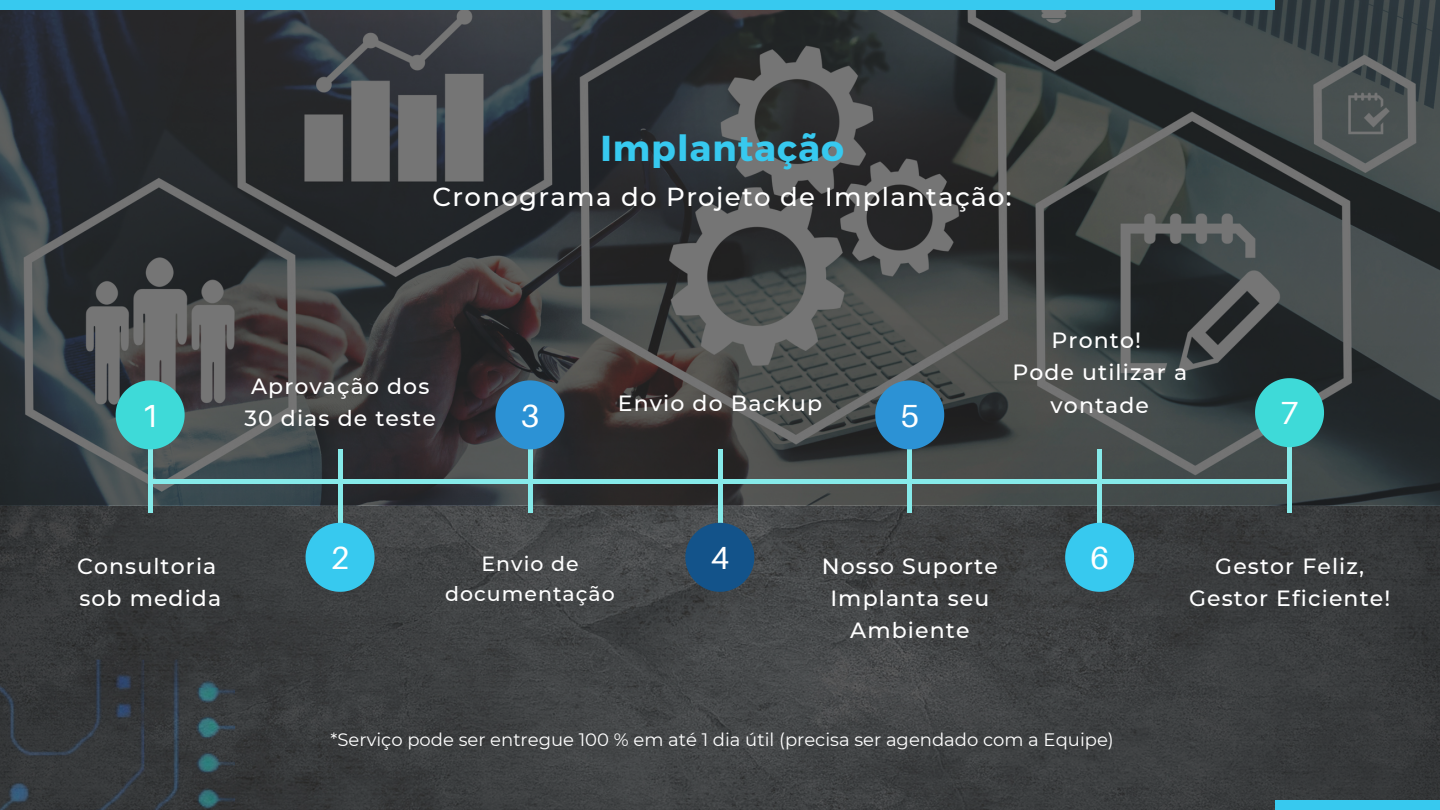
<style>
.page{position:relative;width:1440px;height:810px;background:#fff}
.page>*{position:absolute;margin:0;border:0;box-sizing:border-box;transform-origin:0 0}
.t1{font:700 36px "Montserrat";letter-spacing:.03em;color:#37c9ef}
.t2{font:32px "Aileron";color:#fff}
.t3{font:500 26px "Montserrat";letter-spacing:.05em;color:#fff}
.t4{font:500 22px/32.2px "Montserrat";letter-spacing:.05em;color:#fff;text-align:center}
.t5{font:500 20.5px/30px "Montserrat";letter-spacing:.05em;color:#fff;text-align:center}
.t6{font:18px "Montserrat";color:#fff}
</style>
<div class="page">
<img style="left:0;top:0;width:1440px;height:810px">
<div style="left:1275px;top:800px;width:165px;height:10px;background:#37c9ef"></div>
<div style="left:0;top:0;width:1275px;height:10px;background:#37c9ef"></div>
<hr style="left:718px;top:449px;width:4px;height:113px;background:#86eae9">
<hr style="left:338px;top:449px;width:4px;height:113px;background:#86eae9">
<hr style="left:1098px;top:449px;width:4px;height:113px;background:#86eae9">
<div style="left:150px;top:479px;width:1140px;height:5px;background:#86eae9"></div>
<hr style="left:908px;top:401px;width:4px;height:112px;background:#86eae9">
<hr style="left:528px;top:401px;width:4px;height:112px;background:#86eae9">
<div style="left:148px;top:401px;width:5px;height:112px;background:#86eae9"></div>
<div style="left:1287px;top:401px;width:5px;height:112px;background:#86eae9"></div>
<svg style="left:116px;top:380px;width:69px;height:69px;background:#40bbba"></svg>
<svg style="left:306px;top:523px;width:69px;height:69px;background:#38abc9"></svg>
<svg style="left:495px;top:380px;width:69px;height:69px;background:#307fb4"></svg>
<svg style="left:685px;top:523px;width:69px;height:69px;background:#1e507c"></svg>
<svg style="left:1065px;top:523px;width:69px;height:69px;background:#37aac8"></svg>
<svg style="left:1255px;top:378px;width:69px;height:69px;background:#3bb7b5"></svg>
<svg style="left:875px;top:380px;width:69px;height:69px;background:#2f80b4"></svg>
<img style="left:0;top:658px;width:235px;height:152px">
<h1 class="t1" style="left:600px;top:125px;width:245px">Implantação</h1>
<p class="t3" style="left:433px;top:180px;width:581px">Cronograma do Projeto de Implantação:</p>
<h2 class="t2" style="left:141px;top:396px;width:20px">1</h2>
<p class="t4" style="left:245px;top:370px;width:193px;text-align:left">Aprovação dos<br>30 dias de teste</p>
<h2 class="t2" style="left:521px;top:396px;width:20px">3</h2>
<p class="t4" style="left:618px;top:388px;width:206px">Envio do Backup</p>
<p class="t4" style="left:1012px;top:324px;width:176px">Pronto!<br>Pode utilizar a vontade</p>
<h2 class="t2" style="left:901px;top:396px;width:20px">5</h2>
<h2 class="t2" style="left:1280px;top:393px;width:20px">7</h2>
<p class="t4" style="left:77px;top:550px;width:146px;text-align:left">Consultoria sob medida</p>
<h2 class="t2" style="left:331px;top:538px;width:20px">2</h2>
<p class="t5" style="left:445px;top:549px;width:171px">Envio de documentação</p>
<h2 class="t2" style="left:711px;top:538px;width:20px">4</h2>
<h2 class="t2" style="left:1091px;top:538px;width:20px">6</h2>
<p class="t4" style="left:822px;top:550px;width:178px">Nosso Suporte<br>Implanta seu<br>Ambiente</p>
<p class="t6" style="left:331px;top:729px;width:785px">*Serviço pode ser entregue 100 % em até 1 dia útil (precisa ser agendado com a Equipe)</p>
<p class="t4" style="left:1189px;top:550px;width:203px">Gestor Feliz,<br>Gestor Eficiente!</p>
</div>
